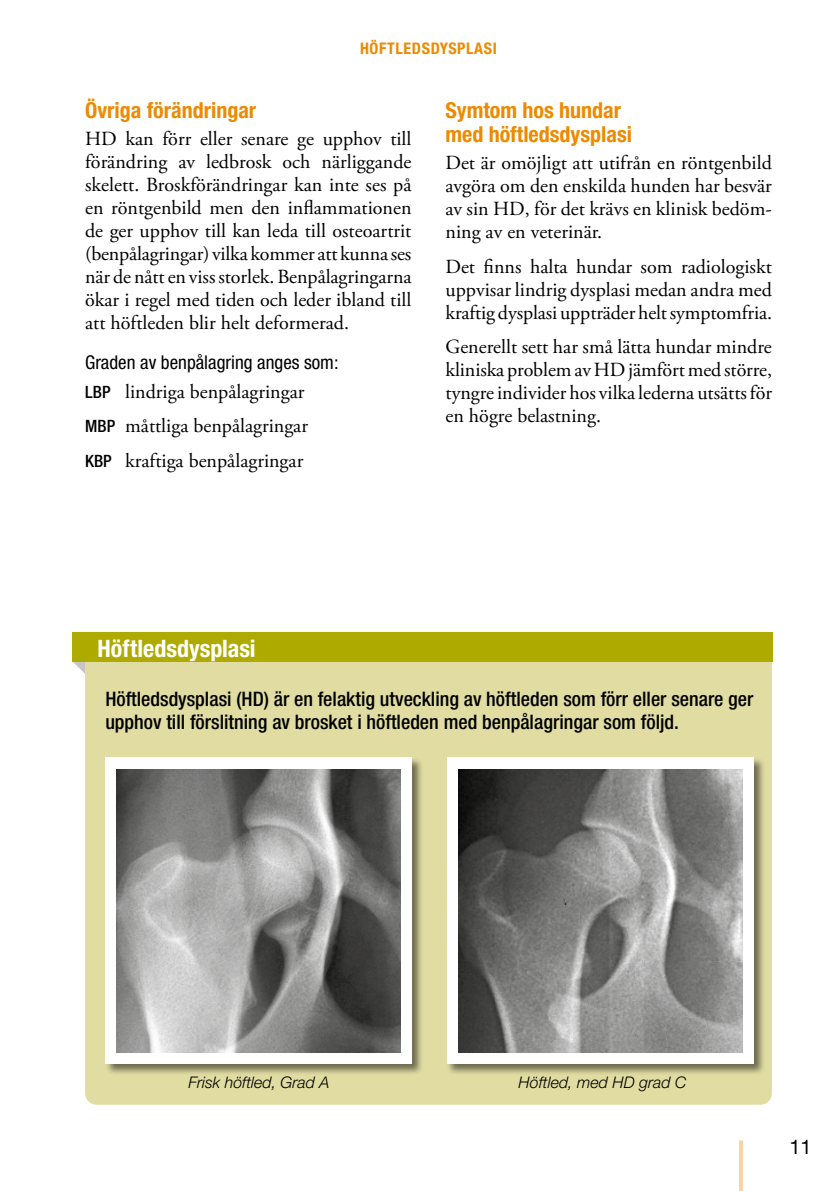
<style>
.page{position:relative;width:840px;height:1191px;background:#fff}
.page>*{position:absolute;margin:0;border:0;box-sizing:border-box;transform-origin:0 0}
.t1{font:700 condensed 24px "Helvetica Neue LT Std";color:#fff}
.t2{font:700 condensed 22px/24px "Helvetica Neue LT Std";color:#ee8a00}
.t3{font:20px/23px "Adobe Garamond Pro";color:#000;text-align:justify}
.t4{font:500 condensed 20px/23px "Helvetica Neue LT Std";color:#000}
.t5{font:20px "Helvetica Neue LT Std";color:#000}
.t6{font:condensed 19px "Helvetica Neue LT Std";color:#000}
.t7{font:italic 300 16px "Helvetica Neue LT Std";color:#000}
.t8{font:700 condensed 16px "Helvetica Neue LT Std";letter-spacing:.04em;color:#ee8a00}
.s1{font-family:"Helvetica Neue LT Std";font-weight:500;font-stretch:condensed;font-size:17px}
</style>
<div class="page">
<svg style="left:739px;top:1140px;width:3px;height:51px"></svg>
<svg style="left:72px;top:661px;width:13px;height:13px"></svg>
<div style="left:85px;top:661px;width:686px;height:443px;background:#e0dca2"></div>
<div style="left:72px;top:631px;width:700px;height:30px;background:#afaa00"></div>
<div style="left:446px;top:757px;width:318px;height:318px;background:#000;opacity:.5"></div>
<div style="left:446px;top:758px;width:307px;height:306px;background:#fff"></div>
<img style="left:458px;top:769px;width:284px;height:283px">
<div style="left:105px;top:757px;width:318px;height:318px;background:#000;opacity:.5"></div>
<div style="left:105px;top:758px;width:306px;height:306px;background:#fff"></div>
<img style="left:117px;top:769px;width:283px;height:283px">
<p class="t8" style="left:360px;top:39px;width:138px">HÖFTLEDSDYSPLASI</p>
<p class="t2" style="left:85px;top:98px;width:172px">Övriga förändringar</p>
<p class="t3" style="left:85px;top:128px;width:328px">HD kan förr eller senare ge upphov till förändring av ledbrosk och närliggande skelett. Broskförändringar kan inte ses på en röntgenbild men den inflammationen de ger upphov till kan leda till osteoartrit (benpålagringar) vilka kommer att kunna ses när de nått en viss storlek. Benpålagringarna ökar i regel med tiden och leder ibland till att höftleden blir helt deformerad.</p>
<p class="t6" style="left:85px;top:351px;width:255px">Graden av benpålagring anges som:</p>
<p class="t3" style="left:85px;top:375px;width:224px;line-height:34.4px;text-align:left"><span class="s1">LBP</span> lindriga benpålagringar<br><span class="s1">MBP</span> måttliga benpålagringar<br><span class="s1">KBP</span> kraftiga benpålagringar</p>
<p class="t2" style="left:445px;top:98px;width:188px">Symtom hos hundar med höftledsdysplasi</p>
<p class="t3" style="left:445px;top:152px;width:328px">Det är omöjligt att utifrån en röntgenbild avgöra om den enskilda hunden har besvär av sin HD, för det krävs en klinisk bedöm&shy;ning av en veterinär.</p>
<p class="t3" style="left:445px;top:256px;width:328px">Det finns halta hundar som radiologiskt uppvisar lindrig dysplasi medan andra med kraftig dysplasi uppträder helt symptomfria.</p>
<p class="t3" style="left:445px;top:336px;width:328px">Generellt sett har små lätta hundar mindre kliniska problem av HD jämfört med större, tyngre individer hos vilka lederna utsätts för en högre belastning.</p>
<p class="t1" style="left:98px;top:633px;width:159px">Höftledsdysplasi</p>
<p class="t4" style="left:105px;top:687px;width:649px">Höftledsdysplasi (HD) är en felaktig utveckling av höftleden som förr eller senare ger upphov till förslitning av brosket i höftleden med benpålagringar som följd.</p>
<p class="t7" style="left:188px;top:1072px;width:142px">Frisk höftled, Grad A</p>
<p class="t7" style="left:518px;top:1072px;width:169px">Höftled, med HD grad C</p>
<p class="t5" style="left:788px;top:1135px;width:24px">11</p>
</div>
